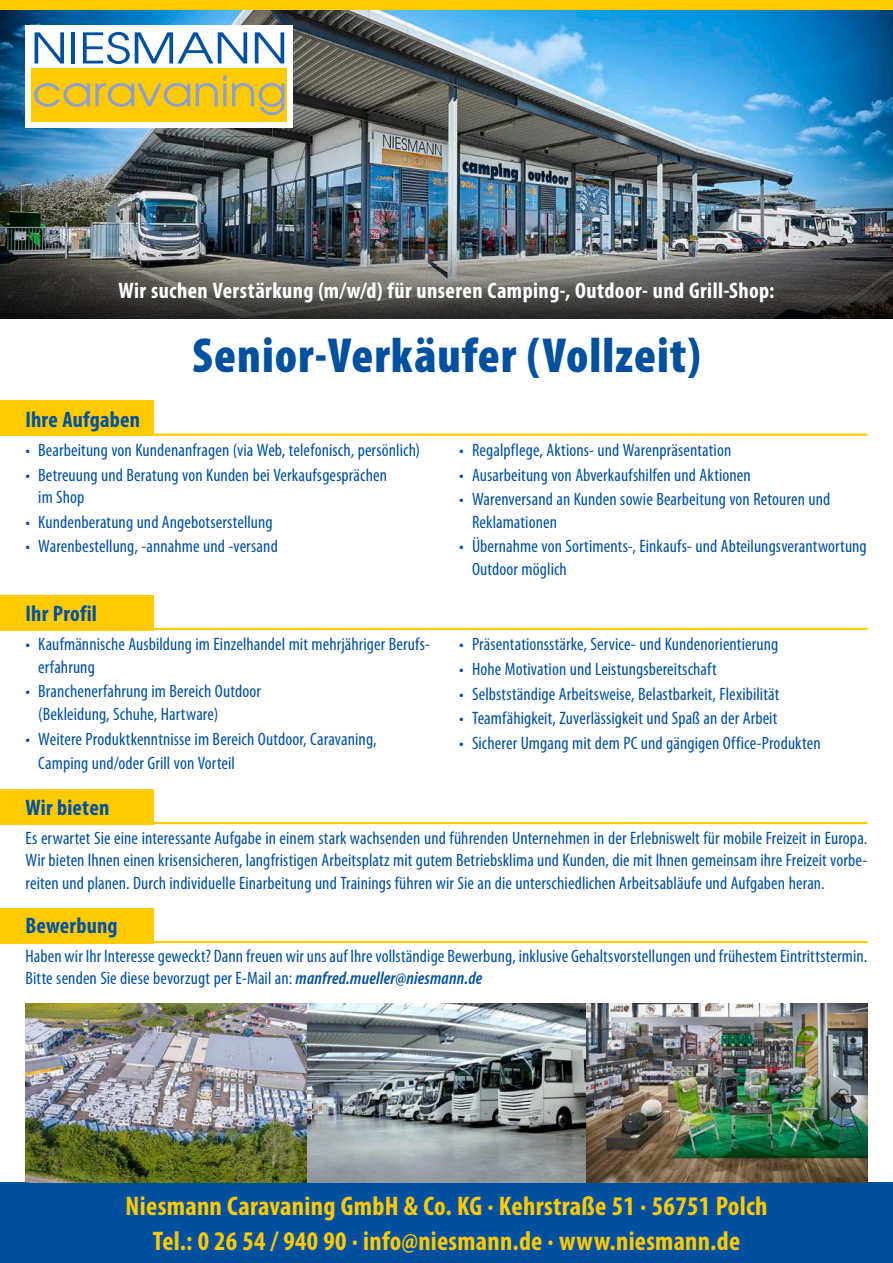
<style>
.page{position:relative;width:893px;height:1263px;background:#fff}
.page>*{position:absolute;margin:0;border:0;box-sizing:border-box;transform-origin:0 0}
.t1{font:900 condensed 49.5px "Myriad Pro";letter-spacing:.02em;color:#0050a0}
.t2{font:700 condensed 27px/34.7px "Myriad Pro";letter-spacing:.01em;color:#ffcb00;text-align:center}
.t3{font:700 condensed 22.5px "Myriad Pro";letter-spacing:.02em;color:#fff}
.t4{font:700 condensed 22.5px "Myriad Pro";letter-spacing:.01em;color:#0050a0}
.t5{font:condensed 18px/22.5px "Myriad Pro";letter-spacing:.005em;color:#0050a0}
.s1{font-weight:600;font-style:italic}
</style>
<div class="page">
<img style="left:0;top:10px;width:893px;height:192px">
<img style="left:0;top:202px;width:893px;height:117px">
<div style="left:0;top:1182px;width:893px;height:81px;background:#0050a0"></div>
<img style="left:26px;top:1003px;width:841px;height:179px">
<div style="left:26px;top:26px;width:267px;height:102px;background:#fff"></div>
<svg style="left:35px;top:32px;width:29px;height:31px"></svg>
<hr style="left:72px;top:32px;width:3px;height:31px;background:#0050a0">
<svg style="left:83px;top:32px;width:164px;height:32px"></svg>
<svg style="left:255px;top:32px;width:29px;height:31px"></svg>
<div style="left:32px;top:68px;width:255px;height:54px;background:#ffcb00"></div>
<svg style="left:34px;top:83px;width:156px;height:24px"></svg>
<svg style="left:196px;top:76px;width:89px;height:39px"></svg>
<div style="left:0;top:0;width:893px;height:10px;background:#ffcb00"></div>
<div style="left:0;top:401px;width:153px;height:35px;background:#ffcb00"></div>
<hr style="left:34px;top:433px;width:833px;height:3px;background:#ffcb00">
<div style="left:0;top:595px;width:153px;height:35px;background:#ffcb00"></div>
<hr style="left:34px;top:628px;width:833px;height:2px;background:#ffcb00">
<div style="left:0;top:789px;width:153px;height:35px;background:#ffcb00"></div>
<hr style="left:34px;top:822px;width:833px;height:2px;background:#ffcb00">
<div style="left:0;top:908px;width:153px;height:35px;background:#ffcb00"></div>
<hr style="left:34px;top:941px;width:833px;height:2px;background:#ffcb00">
<p class="t3" style="left:118px;top:278px;width:657px">Wir suchen Verstärkung (m/w/d) für unseren Camping-, Outdoor- und Grill-Shop:</p>
<h1 class="t1" style="left:193px;top:324px;width:509px">Senior-Verkäufer (Vollzeit)</h1>
<p class="t4" style="left:26px;top:407px;width:116px">Ihre Aufgaben</p>
<p class="t5" style="left:26px;top:439px;width:396px">• Bearbeitung von Kundenanfragen (via Web, telefonisch, persönlich)</p>
<p class="t5" style="left:38px;top:464px;width:350px;text-indent:-13px">• Betreuung und Beratung von Kunden bei Verkaufsgesprächen im Shop</p>
<p class="t5" style="left:26px;top:511px;width:249px">• Kundenberatung und Angebotserstellung</p>
<p class="t5" style="left:26px;top:535px;width:254px">• Warenbestellung, -annahme und -versand</p>
<p class="t5" style="left:459px;top:439px;width:274px">• Regalpflege, Aktions- und Warenpräsentation</p>
<p class="t5" style="left:459px;top:464px;width:293px">• Ausarbeitung von Abverkaufshilfen und Aktionen</p>
<p class="t5" style="left:472px;top:488px;width:360px;text-indent:-13px">• Warenversand an Kunden sowie Bearbeitung von Retouren und<br>Reklamationen</p>
<p class="t5" style="left:472px;top:535px;width:396px;text-indent:-13px">• Übernahme von Sortiments-, Einkaufs- und Abteilungsverantwortung<br>Outdoor möglich</p>
<p class="t4" style="left:26px;top:602px;width:73px">Ihr Profil</p>
<p class="t5" style="left:38px;top:633px;width:393px;text-indent:-13px">• Kaufmännische Ausbildung im Einzelhandel mit mehrjähriger Berufs&shy;erfahrung</p>
<p class="t5" style="left:38px;top:681px;width:224px;text-indent:-13px">• Branchenerfahrung im Bereich Outdoor (Bekleidung, Schuhe, Hartware)</p>
<p class="t5" style="left:38px;top:727px;width:340px;line-height:24.6px;text-indent:-13px">• Weitere Produktkenntnisse im Bereich Outdoor, Caravaning,<br>Camping und/oder Grill von Vorteil</p>
<p class="t5" style="left:459px;top:633px;width:320px">• Präsentationsstärke, Service- und Kundenorientierung</p>
<p class="t5" style="left:459px;top:658px;width:259px">• Hohe Motivation und Leistungsbereitschaft</p>
<p class="t5" style="left:459px;top:683px;width:322px">• Selbstständige Arbeitsweise, Belastbarkeit, Flexibilität</p>
<p class="t5" style="left:459px;top:707px;width:320px">• Teamfähigkeit, Zuverlässigkeit und Spaß an der Arbeit</p>
<p class="t5" style="left:459px;top:732px;width:363px">• Sicherer Umgang mit dem PC und gängigen Office-Produkten</p>
<p class="t4" style="left:26px;top:795px;width:85px">Wir bieten</p>
<p class="t5" style="left:26px;top:827px;width:843px;text-align:justify">Es erwartet Sie eine interessante Aufgabe in einem stark wachsenden und führenden Unternehmen in der Erlebniswelt für mobile Freizeit in Europa.<br>Wir bieten Ihnen einen krisensicheren, langfristigen Arbeitsplatz mit gutem Betriebsklima und Kunden, die mit Ihnen gemeinsam ihre Freizeit vorbe&shy;reiten und planen. Durch individuelle Einarbeitung und Trainings führen wir Sie an die unterschiedlichen Arbeitsabläufe und Aufgaben heran.</p>
<p class="t4" style="left:26px;top:913px;width:94px">Bewerbung</p>
<p class="t5" style="left:26px;top:945px;width:843px">Haben wir Ihr Interesse geweckt? Dann freuen wir uns auf Ihre vollständige Bewerbung, inklusive Gehaltsvorstellungen und frühestem Eintrittstermin.<br>Bitte senden Sie diese bevorzugt per E-Mail an: <span class="s1">manfred.mueller@niesmann.de</span></p>
<h2 class="t2" style="left:126px;top:1189px;width:643px">Niesmann Caravaning GmbH &amp; Co. KG · Kehrstraße 51 · 56751 Polch<br>Tel.: 0 26 54 / 940 90 · info@niesmann.de · www.niesmann.de</h2>
</div>
